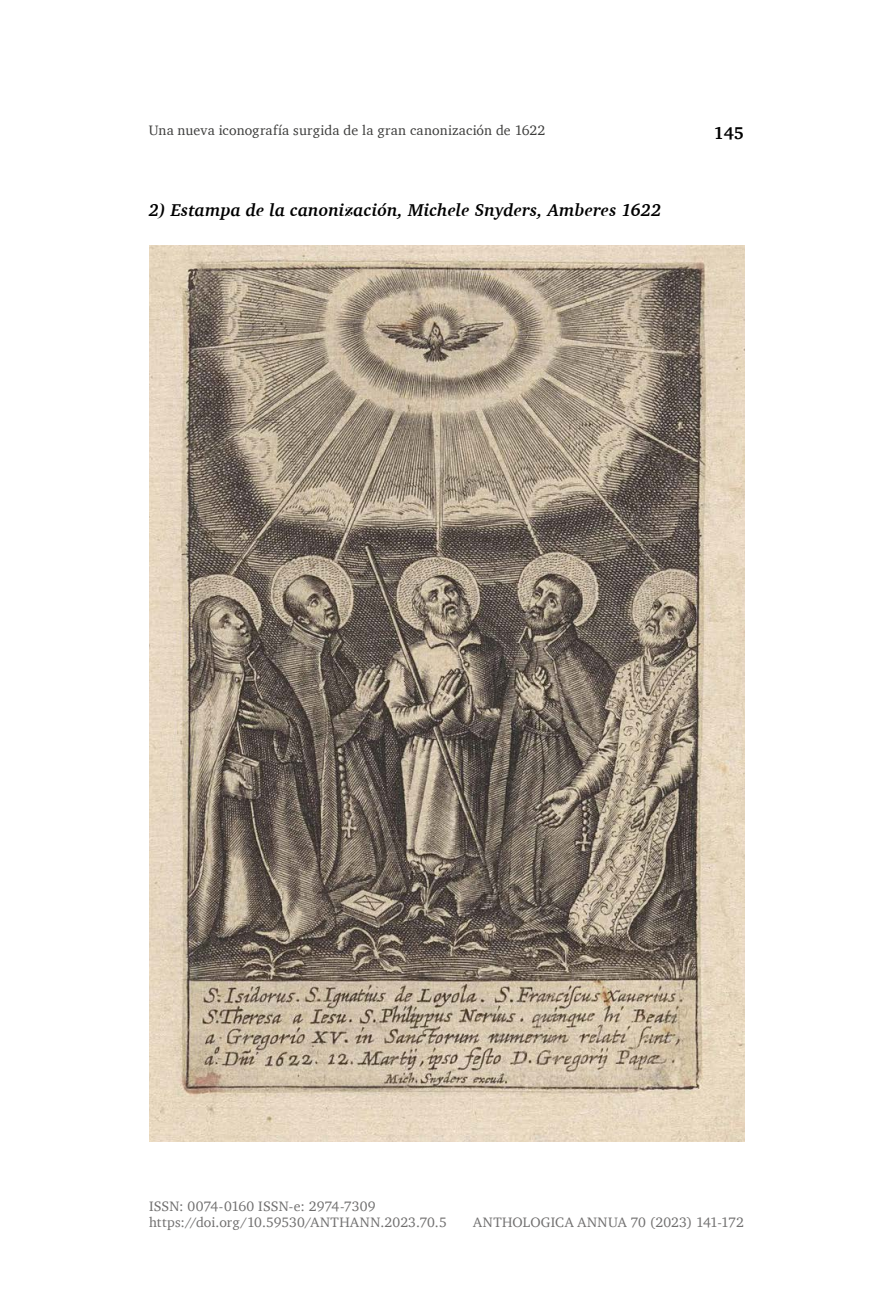
<style>
.page{position:relative;width:893px;height:1290px;background:#fff}
.page>*{position:absolute;margin:0;border:0;box-sizing:border-box;transform-origin:0 0}
.t1{font:italic 700 17.5px "Charter";letter-spacing:.01em;color:#000}
.t2{font:700 17.5px "Charter";color:#000}
.t3{font:14px/15.8px "Charter";letter-spacing:.005em;color:#706f6f}
.t4{font:14px "Charter";letter-spacing:.015em;color:#3c3c3b}
</style>
<div class="page">
<img style="left:149px;top:245px;width:595px;height:896px">
<p class="t4" style="left:149px;top:122px;width:398px">Una nueva iconografía surgida de la gran canonización de 1622</p>
<p class="t2" style="left:714px;top:122px;width:32px">145</p>
<p class="t1" style="left:149px;top:198px;width:514px">2) Estampa de la canonización, Michele Snyders, Amberes 1622</p>
<p class="t3" style="left:149px;top:1198px;width:299px">ISSN: 0074-0160 ISSN-e: 2974-7309 https://doi.org/10.59530/ANTHANN.2023.70.5</p>
<p class="t3" style="left:473px;top:1213px;width:272px">ANTHOLOGICA ANNUA 70 (2023) 141-172</p>
</div>
